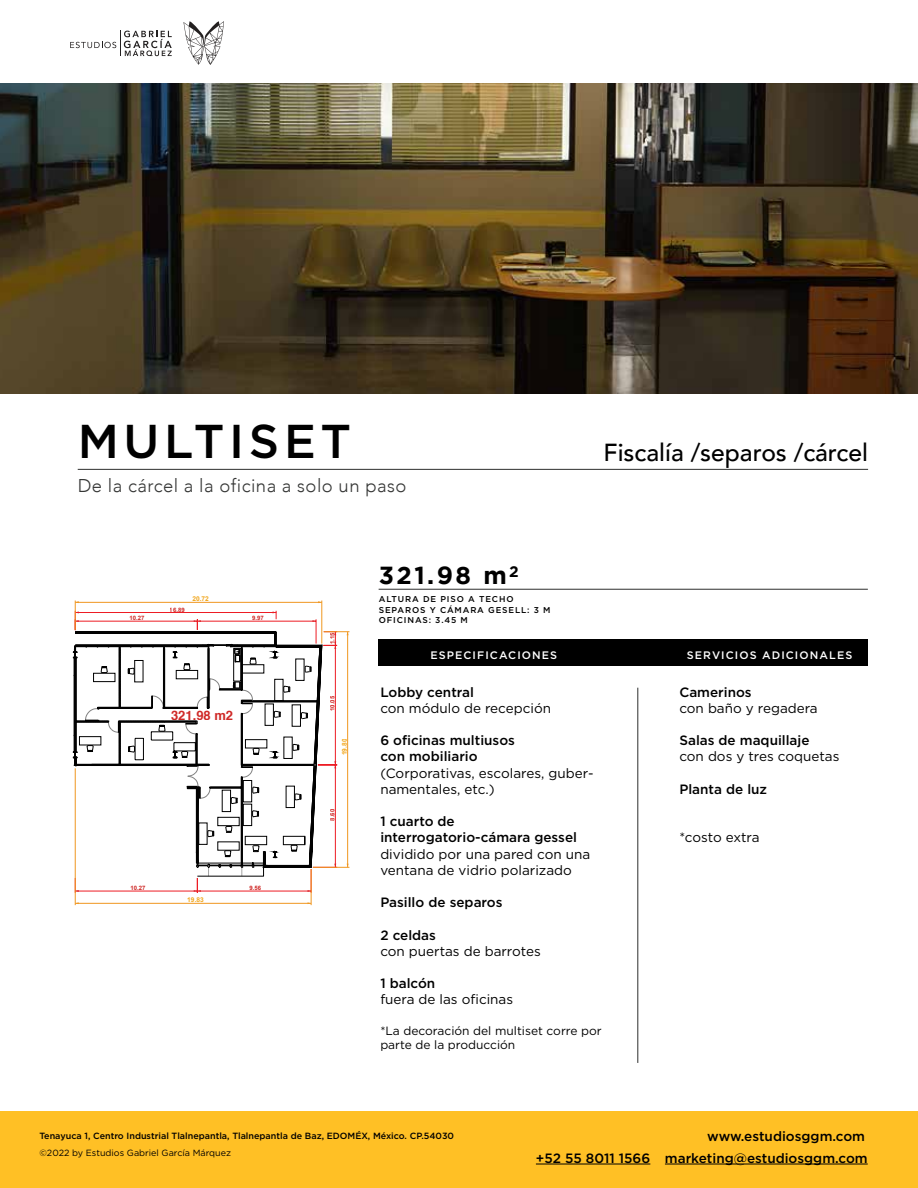
<style>
.page{position:relative;width:918px;height:1188px;background:#fff}
.page>*{position:absolute;margin:0;border:0;box-sizing:border-box;transform-origin:0 0}
.t1{font:500 47.4px "Gotham";letter-spacing:.1em;color:#000}
.t2{font:500 24.6px "Avenir";color:#000}
.t3{font:700 24.6px "Gotham";color:#000}
.t4{font:300 18.45px "Avenir";letter-spacing:.025em;color:#353635}
.t5{font:500 13.5px/16.2px "Gotham";color:#000}
.t6{font:13.5px/16.2px "Gotham";color:#000}
.t7{font:700 13.05px "Helvetica";color:#cf2927}
.t8{font:12px/14.4px "Gotham";color:#000}
.t9{font:500 10.8px "Gotham";letter-spacing:.1em;color:#fff}
.t10{font:500 9px "Gotham";color:#000}
.t11{font:9px "Gotham";color:#000}
.t12{font:500 8.4px/10.5px "Gotham";letter-spacing:.1em;color:#000}
.t13{font:700 6.6px "Arial";color:#f1a71e}
.t14{font:700 6px "Arial";color:#cf2927}
</style>
<div class="page">
<div style="left:379px;top:639px;width:489px;height:26px;background:#000"></div>
<img style="left:0;top:83px;width:918px;height:311px">
<hr style="left:379px;top:589px;width:489px;height:1px;background:#454645">
<hr style="left:637px;top:688px;width:1px;height:375px;background:#454645">
<hr style="left:78px;top:469px;width:790px;height:1px;background:#454645">
<svg style="left:70px;top:31px;width:102px;height:25px"></svg>
<svg style="left:183px;top:21px;width:41px;height:44px"></svg>
<div style="left:0;top:1111px;width:918px;height:77px;background:#ffc025"></div>
<hr style="left:536px;top:1164px;width:114px;height:1px;background:#000">
<hr style="left:665px;top:1164px;width:203px;height:1px;background:#000">
<svg style="left:72px;top:600px;width:277px;height:306px"></svg>
<hr style="left:75px;top:602px;width:247px;height:1px;background:#f09720">
<h1 class="t1" style="left:78px;top:410px;width:275px">MULTISET</h1>
<h3 class="t4" style="left:78px;top:475px;width:330px">De la cárcel a la oficina a solo un paso</h3>
<h2 class="t2" style="left:604px;top:431px;width:266px">Fiscalía /separos /cárcel</h2>
<p class="t14" style="left:170px;top:605px;width:17px">16.89</p>
<p class="t13" style="left:192px;top:595px;width:18px">20.72</p>
<p class="t14" style="left:129px;top:614px;width:17px">10.27</p>
<p class="t14" style="left:252px;top:614px;width:13px">9.97</p>
<p class="t7" style="left:171px;top:704px;width:64px">321.98 m2</p>
<p class="t14" style="left:130px;top:884px;width:17px">10.27</p>
<p class="t14" style="left:250px;top:884px;width:13px">9.56</p>
<p class="t13" style="left:187px;top:896px;width:18px">19.83</p>
<p class="t14" style="left:328px;top:644px;width:13px;rotate:-90deg">1.15</p>
<p class="t14" style="left:328px;top:711px;width:17px;rotate:-90deg">10.05</p>
<p class="t13" style="left:340px;top:755px;width:18px;rotate:-90deg">19.80</p>
<p class="t14" style="left:328px;top:821px;width:13px;rotate:-90deg">8.60</p>
<h2 class="t3" style="left:379px;top:561px;width:141px">321.98 m<sup>2</sup></h2>
<p class="t12" style="left:379px;top:594px;width:173px">ALTURA DE PISO A TECHO<br>SEPAROS Y CÁMARA GESELL: 3 M<br>OFICINAS: 3.45 M</p>
<p class="t9" style="left:430px;top:648px;width:128px">ESPECIFICACIONES</p>
<p class="t9" style="left:687px;top:648px;width:167px">SERVICIOS ADICIONALES</p>
<p class="t5" style="left:380px;top:684px;width:95px">Lobby central</p>
<p class="t6" style="left:380px;top:700px;width:172px">con módulo de recepción</p>
<p class="t5" style="left:380px;top:732px;width:136px">6 oficinas multiusos con mobiliario</p>
<p class="t6" style="left:380px;top:765px;width:215px">(Corporativas, escolares, guber&shy;namentales, etc.)</p>
<p class="t5" style="left:380px;top:813px;width:198px">1 cuarto de interrogatorio-cámara gessel</p>
<p class="t6" style="left:380px;top:846px;width:211px">dividido por una pared con una ventana de vidrio polarizado</p>
<p class="t5" style="left:380px;top:894px;width:124px">Pasillo de separos</p>
<p class="t5" style="left:380px;top:927px;width:57px">2 celdas</p>
<p class="t6" style="left:380px;top:943px;width:162px">con puertas de barrotes</p>
<p class="t5" style="left:380px;top:975px;width:56px">1 balcón</p>
<p class="t6" style="left:380px;top:991px;width:134px">fuera de las oficinas</p>
<p class="t8" style="left:380px;top:1023px;width:223px">*La decoración del multiset corre por parte de la producción</p>
<p class="t5" style="left:679px;top:684px;width:74px">Camerinos</p>
<p class="t6" style="left:679px;top:700px;width:140px">con baño y regadera</p>
<p class="t5" style="left:679px;top:732px;width:132px">Salas de maquillaje</p>
<p class="t6" style="left:679px;top:748px;width:161px">con dos y tres coquetas</p>
<p class="t5" style="left:679px;top:781px;width:89px">Planta de luz</p>
<p class="t6" style="left:679px;top:829px;width:82px">*costo extra</p>
<p class="t5" style="left:707px;top:1128px;width:159px">www.estudiosggm.com</p>
<p class="t10" style="left:39px;top:1130px;width:416px">Tenayuca 1, Centro Industrial Tlalnepantla, Tlalnepantla de Baz, EDOMÉX, México. CP.54030</p>
<p class="t11" style="left:39px;top:1147px;width:193px">©2022 by Estudios Gabriel García Márquez</p>
<p class="t5" style="left:536px;top:1150px;width:333px">+52 55 8011 1566 marketing@estudiosggm.com</p>
</div>
